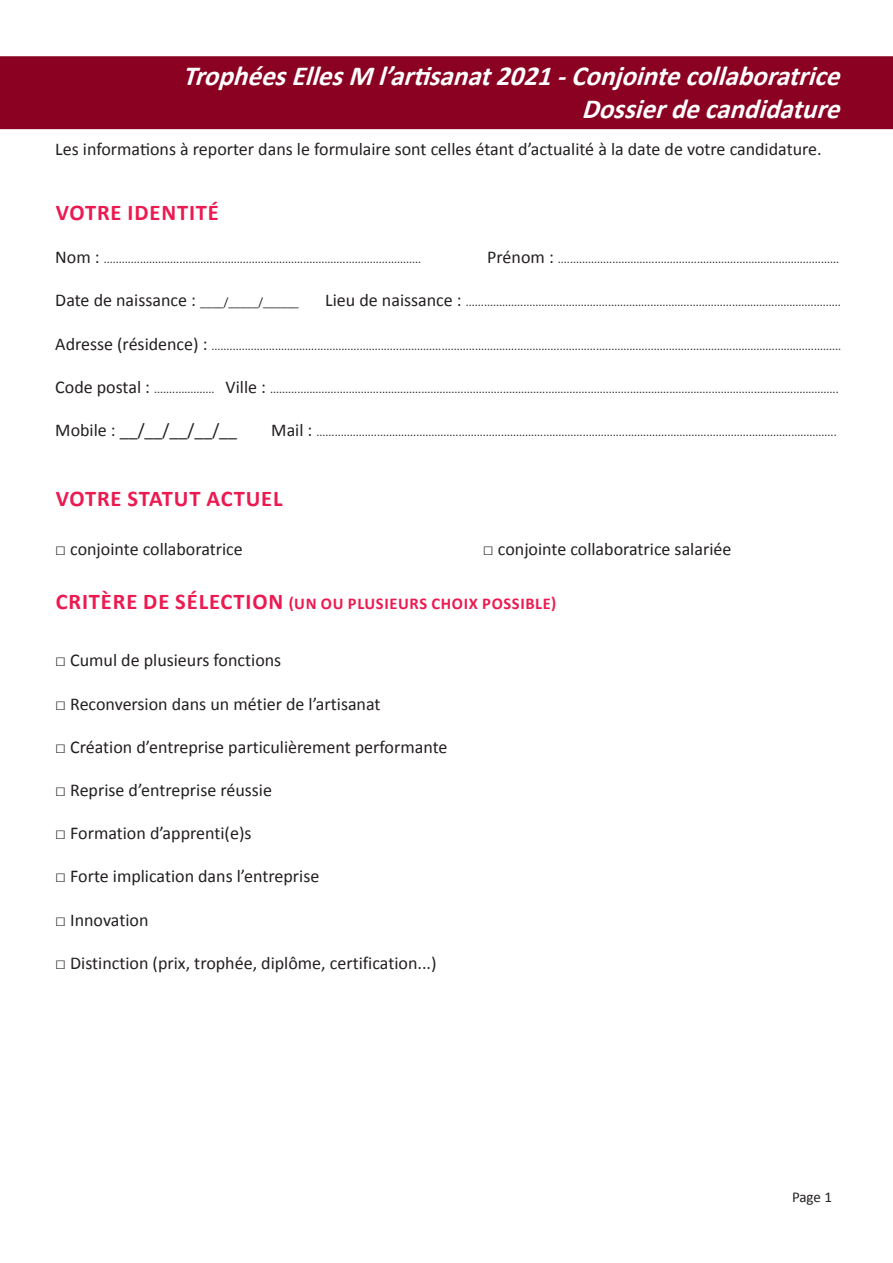
<style>
.page{position:relative;width:893px;height:1263px;background:#fff}
.page>*{position:absolute;margin:0;border:0;box-sizing:border-box;transform-origin:0 0}
.t1{font:italic 700 27.6px "Calibri";color:#fff}
.t2{font:700 22.5px "Calibri";letter-spacing:.04em;color:#ed1951}
.t3{font:18px "Calibri";color:#231f20}
.t4{font:700 16.5px "Calibri";letter-spacing:.04em;color:#ed1951}
.t5{font:15px "Calibri";color:#231f20}
.t6{font:12px "Calibri";color:#231f20}
.s1{font-size:18px}
.s2{font-size:22.5px}
.s3{font-weight:700}
</style>
<div class="page">
<div style="left:0;top:56px;width:893px;height:74px;background:#8a0122"></div>
<p class="t1" style="left:182px;top:58px;width:668px">TrophéesEllesM l’artisanat2021-Conjointecollaboratrice</p>
<p class="t1" style="left:581px;top:91px;width:269px">Dossierdecandidature</p>
<p class="t3" style="left:55px;top:137px;width:768px">Les informations à reporter dans le formulaire sont celles étant d’actualité à la date de votre candidature.</p>
<p class="t2" style="left:56px;top:198px;width:165px">VOTRE IDENTITÉ</p>
<p class="t6" style="left:55px;top:252px;width:367px"><span class="s1">Nom :</span> .........................................................................................................</p>
<p class="t6" style="left:487px;top:252px;width:353px"><span class="s1">Prénom :</span> .............................................................................................</p>
<p class="t6" style="left:55px;top:295px;width:245px"><span class="s1">Date de naissance :</span> ____/_____/______</p>
<p class="t6" style="left:325px;top:295px;width:517px"><span class="s1">Lieu de naissance :</span> ............................................................................................................................</p>
<p class="t6" style="left:55px;top:338px;width:787px"><span class="s1">Adresse (résidence) :</span> ................................................................................................................................................................................................................</p>
<p class="t6" style="left:55px;top:381px;width:785px"><span class="s1">Code postal :</span> .................... <span class="s1">Ville :</span> ............................................................................................................................................................................................</p>
<p class="t3" style="left:55px;top:419px;width:183px">Mobile : __/__/__/__/__</p>
<p class="t6" style="left:271px;top:424px;width:567px"><span class="s1">Mail :</span> ............................................................................................................................................................................</p>
<p class="t2" style="left:56px;top:484px;width:228px">VOTRE STATUT ACTUEL</p>
<p class="t3" style="left:55px;top:537px;width:189px">□ conjointe collaboratrice</p>
<p class="t3" style="left:483px;top:537px;width:250px">□ conjointe collaboratrice salariée</p>
<p class="t4" style="left:56px;top:593px;width:502px"><span class="s2">CRITÈRE DE SÉLECTION</span> (UN OU PLUSIEURS CHOIX POSSIBLE)</p>
<p class="t3" style="left:55px;top:649px;width:228px"><span class="s3">□</span> Cumul de plusieurs fonctions</p>
<p class="t3" style="left:55px;top:692px;width:327px">□ Reconversion dans un métier de l’artisanat</p>
<p class="t3" style="left:55px;top:735px;width:394px">□ Création d’entreprise particulièrement performante</p>
<p class="t3" style="left:55px;top:779px;width:218px">□ Reprise d’entreprise réussie</p>
<p class="t3" style="left:55px;top:822px;width:198px">□ Formation d’apprenti(e)s</p>
<p class="t3" style="left:55px;top:865px;width:266px">□ Forte implication dans l’entreprise</p>
<p class="t3" style="left:55px;top:908px;width:95px">□ Innovation</p>
<p class="t3" style="left:55px;top:951px;width:383px">□ Distinction (prix, trophée, diplôme, certification...)</p>
<p class="t5" style="left:792px;top:1188px;width:42px">Page 1</p>
</div>
